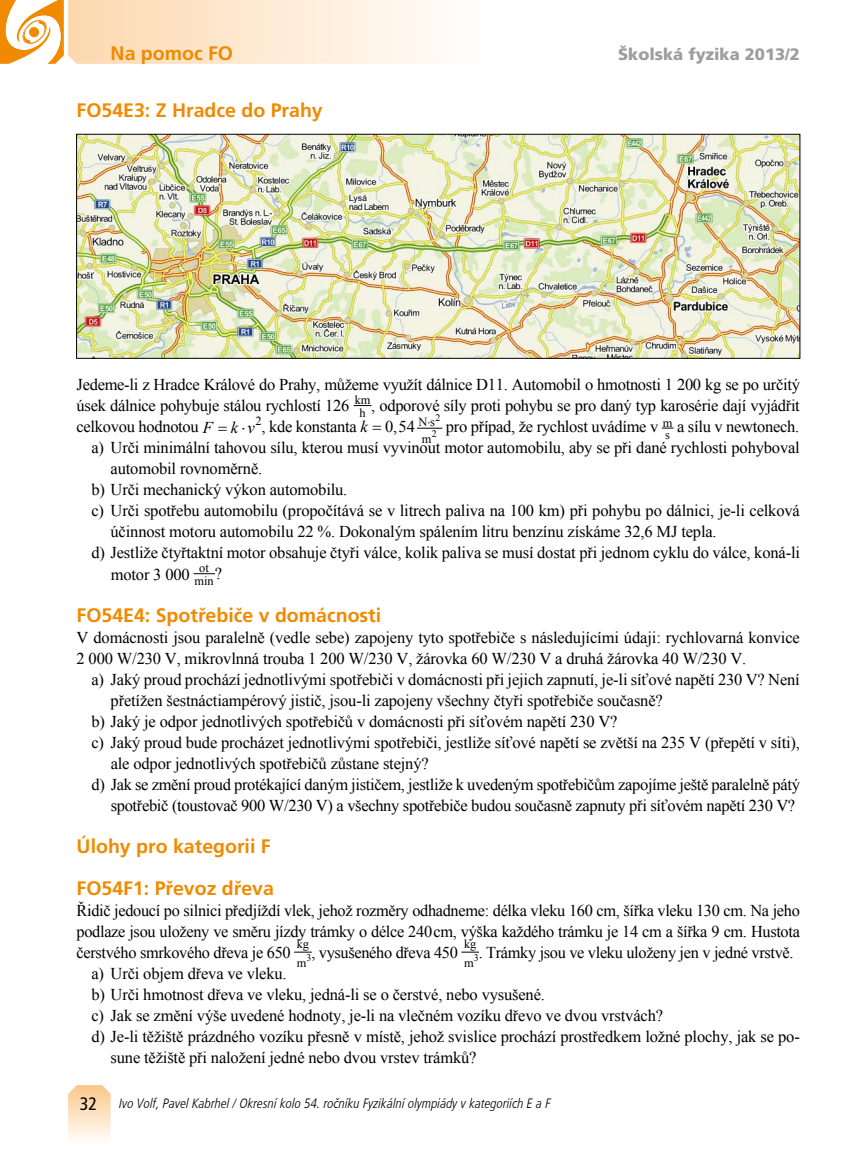
<style>
.page{position:relative;width:851px;height:1149px;background:#fff}
.page>*{position:absolute;margin:0;border:0;box-sizing:border-box;transform-origin:0 0}
.t1{font:700 19.5px/42px "Frutiger LT Com";color:#f08a00}
.t2{font:condensed 18px "Frutiger LT Com";color:#000}
.t3{font:16.5px/21px "Times New Roman";letter-spacing:-.01em;color:#000}
.t4{font:900 16.5px "Frutiger LT Com";color:#9c9d9f}
.t5{font:italic 300 condensed 13.5px "Frutiger LT Com";color:#000}
.t6{font:12.45px/12.8px "Times New Roman";color:#000}
.t7{font:9.9px "Times New Roman";color:#000}
.s1{font-style:italic}
</style>
<div class="page">
<svg style="left:0;top:0;width:437px;height:64px"></svg>
<svg style="left:68px;top:1085px;width:43px;height:55px;background:#fce2c3"></svg>
<svg style="left:353px;top:405px;width:18px;height:1px"></svg>
<svg style="left:661px;top:427px;width:12px;height:1px"></svg>
<svg style="left:193px;top:573px;width:22px;height:1px"></svg>
<svg style="left:294px;top:951px;width:17px;height:1px"></svg>
<svg style="left:461px;top:951px;width:18px;height:1px"></svg>
<img style="left:78px;top:136px;width:720px;height:220px">
<div style="left:76px;top:134px;width:724px;height:224px;border:1px solid #000"></div>
<svg style="left:417px;top:427px;width:25px;height:1px"></svg>
<p class="t1" style="left:111px;top:32px;width:124px">Na pomoc FO</p>
<p class="t4" style="left:618px;top:44px;width:183px">Školská fyzika 2013/2</p>
<p class="t1" style="left:77px;top:89px;width:248px">FO54E3: Z Hradce do Prahy</p>
<p class="t3" style="left:77px;top:374px;width:724px">Jedeme-li z Hradce Králové do Prahy, můžeme využít dálnice D11. Automobil o hmotnosti 1 200 kg se po určitý úsek dálnice pohybuje stálou rychlostí 126 <sup>km</sup></p>
<p class="t3" style="left:76px;top:395px;width:724px;text-indent:283px"><sub>h</sub> , odporové síly proti pohybu se pro daný typ karosérie dají vyjádřit celkovou hodnotou <span class="s1">F k</span> ⋅ <span class="s1">v</span><sup>2</sup>, kde konstanta <span class="s1">k</span></p>
<p class="t7" style="left:435px;top:411px;width:6px">2</p>
<p class="t6" style="left:418px;top:415px;width:18px">Ns</p>
<p class="t3" style="left:665px;top:416px;width:135px"><sub>s</sub> a sílu v newtonech.</p>
<p class="t3" style="left:91px;top:437px;width:709px">a) Urči minimální tahovou sílu, kterou musí vyvinout motor automobilu, aby se při dané rychlosti pohyboval</p>
<p class="t3" style="left:111px;top:458px;width:153px">automobil rovnoměrně.</p>
<p class="t3" style="left:91px;top:479px;width:257px">b) Urči mechanický výkon automobilu.</p>
<p class="t3" style="left:91px;top:500px;width:709px">c) Urči spotřebu automobilu (propočítává se v litrech paliva na 100 km) při pohybu po dálnici, je-li celková</p>
<p class="t3" style="left:110px;top:521px;width:607px">účinnost motoru automobilu 22 %. Dokonalým spálením litru benzínu získáme 32,6 MJ tepla.</p>
<p class="t3" style="left:91px;top:542px;width:710px">d) Jestliže čtyřtaktní motor obsahuje čtyři válce, kolik paliva se musí dostat při jednom cyklu do válce, koná-li</p>
<p class="t3" style="left:111px;top:563px;width:81px">motor 3 000</p>
<p class="t6" style="left:194px;top:561px;width:29px;text-indent:5px">ot min<sup>?</sup></p>
<p class="t1" style="left:77px;top:593px;width:306px">FO54E4: Spotřebiče v domácnosti</p>
<p class="t3" style="left:77px;top:626px;width:724px">V domácnosti jsou paralelně (vedle sebe) zapojeny tyto spotřebiče s následujícími údaji: rychlovarná konvice<br>2 000 W/230 V, mikrovlnná trouba 1 200 W/230 V, žárovka 60 W/230 V a druhá žárovka 40 W/230 V.</p>
<p class="t3" style="left:91px;top:668px;width:709px">a) Jaký proud prochází jednotlivými spotřebiči v domácnosti při jejich zapnutí, je-li síťové napětí 230 V? Není</p>
<p class="t3" style="left:111px;top:689px;width:553px">přetížen šestnáctiampérový jistič, jsou-li zapojeny všechny čtyři spotřebiče současně?</p>
<p class="t3" style="left:91px;top:710px;width:527px">b) Jaký je odpor jednotlivých spotřebičů v domácnosti při síťovém napětí 230 V?</p>
<p class="t3" style="left:91px;top:731px;width:710px">c) Jaký proud bude procházet jednotlivými spotřebiči, jestliže síťové napětí se zvětší na 235 V (přepětí v síti),</p>
<p class="t3" style="left:111px;top:752px;width:319px">ale odpor jednotlivých spotřebičů zůstane stejný?</p>
<p class="t3" style="left:91px;top:773px;width:709px">d) Jak se změní proud protékající daným jističem, jestliže k uvedeným spotřebičům zapojíme ještě paralelně pátý</p>
<p class="t3" style="left:111px;top:794px;width:686px">spotřebič (toustovač 900 W/230 V) a všechny spotřebiče budou současně zapnuty při síťovém napětí 230 V?</p>
<p class="t1" style="left:77px;top:824px;width:199px">Úlohy pro kategorii F<br>FO54F1: Převoz dřeva</p>
<p class="t3" style="left:77px;top:899px;width:724px;text-align:justify">Řidič jedoucí po silnici předjíždí vlek, jehož rozměry odhadneme: délka vleku 160 cm, šířka vleku 130 cm. Na jeho podlaze jsou uloženy ve směru jízdy trámky o délce 240cm, výška každého trámku je 14 cm a šířka 9 cm. Hustota čerstvého smrkového dřeva je 650 <sub>m</sub><sub>3</sub>, vysušeného dřeva 450 <sub>m</sub><sub>3</sub>. Trámky jsou ve vleku uloženy jen v jedné vrstvě.</p>
<p class="t3" style="left:385px;top:416px;width:289px">0 54 <sub>m</sub><sub>2</sub> pro případ, že rychlost uvádíme v <sup>m</sup></p>
<p class="t3" style="left:393px;top:416px;width:6px">,</p>
<p class="t6" style="left:297px;top:936px;width:14px">kg</p>
<p class="t6" style="left:464px;top:936px;width:14px">kg</p>
<p class="t3" style="left:91px;top:962px;width:197px">a) Urči objem dřeva ve vleku.</p>
<p class="t3" style="left:91px;top:983px;width:455px">b) Urči hmotnost dřeva ve vleku, jedná-li se o čerstvé, nebo vysušené.</p>
<p class="t3" style="left:91px;top:1004px;width:573px">c) Jak se změní výše uvedené hodnoty, je-li na vlečném vozíku dřevo ve dvou vrstvách?</p>
<p class="t3" style="left:91px;top:1025px;width:709px">d) Je-li těžiště prázdného vozíku přesně v místě, jehož svislice prochází prostředkem ložné plochy, jak se po-</p>
<p class="t3" style="left:111px;top:1046px;width:367px">sune těžiště při naložení jedné nebo dvou vrstev trámků?</p>
<p class="t2" style="left:80px;top:1093px;width:19px">32</p>
<p class="t5" style="left:119px;top:1095px;width:433px">Ivo Volf, Pavel Kabrhel / Okresní kolo 54. ročníku Fyzikální olympiády v kategoriích E a F</p>
</div>
